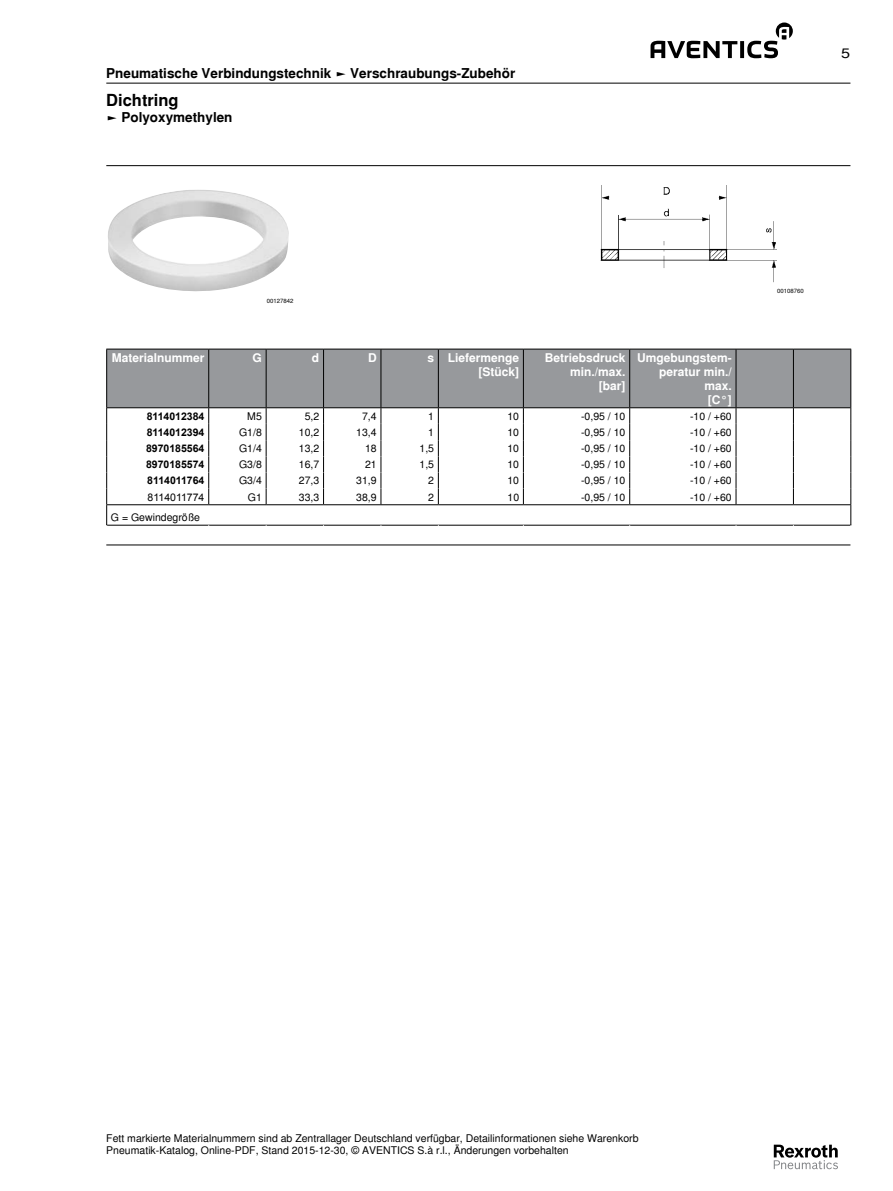
<style>
.page{position:relative;width:893px;height:1191px;background:#fff}
.page>*{position:absolute;margin:0;border:0;box-sizing:border-box;transform-origin:0 0}
.t1{font:700 16.5px "Nimbus Sans Global";color:#000}
.t2{font:700 13.5px "Nimbus Sans Global";color:#000}
.t3{font:13.5px "Nimbus Sans Global";color:#000;scale:1.2 1}
.t4{font:700 12px/13.8px "Nimbus Sans Global";color:#fff;text-align:right}
.t5{font:10.5px/12.6px "Nimbus Sans Global";color:#000}
.t6{font:700 10.5px "Arial";color:#000}
.t7{font:10.5px "Arial";color:#000}
.t8{font:6px "Nimbus Sans Global";color:#000}
</style>
<div class="page">
<svg style="left:650px;top:23px;width:143px;height:35px"></svg>
<svg style="left:774px;top:1144px;width:64px;height:25px"></svg>
<hr style="left:106px;top:83px;width:744px;height:1px;background:#000">
<hr style="left:106px;top:165px;width:744px;height:1px;background:#000">
<img style="left:108px;top:190px;width:181px;height:102px">
<img style="left:600px;top:185px;width:177px;height:98px">
<div style="left:107px;top:350px;width:743px;height:57px;background:#97999c"></div>
<hr style="left:106px;top:349px;width:103px;height:1px;background:#000">
<hr style="left:106px;top:349px;width:1px;height:59px;background:#000">
<hr style="left:209px;top:349px;width:57px;height:1px;background:#000">
<hr style="left:266px;top:349px;width:58px;height:1px;background:#000">
<hr style="left:324px;top:349px;width:57px;height:1px;background:#000">
<hr style="left:381px;top:349px;width:57px;height:1px;background:#000">
<hr style="left:438px;top:349px;width:85px;height:1px;background:#000">
<hr style="left:523px;top:349px;width:107px;height:1px;background:#000">
<hr style="left:630px;top:349px;width:106px;height:1px;background:#000">
<hr style="left:736px;top:349px;width:57px;height:1px;background:#000">
<hr style="left:793px;top:349px;width:58px;height:1px;background:#000">
<hr style="left:850px;top:349px;width:1px;height:59px;background:#000">
<svg style="left:208px;top:408px;width:1px;height:96px"></svg>
<svg style="left:266px;top:408px;width:1px;height:96px"></svg>
<svg style="left:323px;top:408px;width:1px;height:96px"></svg>
<svg style="left:381px;top:408px;width:1px;height:96px"></svg>
<svg style="left:438px;top:408px;width:1px;height:96px"></svg>
<svg style="left:523px;top:408px;width:1px;height:96px"></svg>
<svg style="left:629px;top:408px;width:1px;height:96px"></svg>
<svg style="left:736px;top:408px;width:1px;height:96px"></svg>
<svg style="left:793px;top:408px;width:1px;height:96px"></svg>
<hr style="left:106px;top:504px;width:103px;height:1px;background:#000">
<hr style="left:209px;top:504px;width:57px;height:1px;background:#000">
<hr style="left:266px;top:504px;width:58px;height:1px;background:#000">
<hr style="left:324px;top:504px;width:57px;height:1px;background:#000">
<hr style="left:381px;top:504px;width:57px;height:1px;background:#000">
<hr style="left:438px;top:504px;width:85px;height:1px;background:#000">
<hr style="left:523px;top:504px;width:107px;height:1px;background:#000">
<hr style="left:630px;top:504px;width:106px;height:1px;background:#000">
<hr style="left:736px;top:504px;width:57px;height:1px;background:#000">
<hr style="left:793px;top:504px;width:58px;height:1px;background:#000">
<hr style="left:208px;top:349px;width:1px;height:58px;background:#000">
<hr style="left:266px;top:349px;width:1px;height:58px;background:#000">
<hr style="left:323px;top:349px;width:1px;height:58px;background:#000">
<hr style="left:381px;top:349px;width:1px;height:58px;background:#000">
<hr style="left:438px;top:349px;width:1px;height:58px;background:#000">
<hr style="left:523px;top:349px;width:1px;height:58px;background:#000">
<hr style="left:629px;top:349px;width:1px;height:58px;background:#000">
<hr style="left:736px;top:349px;width:1px;height:58px;background:#000">
<hr style="left:793px;top:349px;width:1px;height:58px;background:#000">
<hr style="left:107px;top:407px;width:102px;height:1px;background:#000">
<hr style="left:209px;top:407px;width:57px;height:1px;background:#000">
<hr style="left:266px;top:407px;width:58px;height:1px;background:#000">
<hr style="left:324px;top:407px;width:57px;height:1px;background:#000">
<hr style="left:381px;top:407px;width:57px;height:1px;background:#000">
<hr style="left:438px;top:407px;width:85px;height:1px;background:#000">
<hr style="left:523px;top:407px;width:107px;height:1px;background:#000">
<hr style="left:630px;top:407px;width:106px;height:1px;background:#000">
<hr style="left:736px;top:407px;width:57px;height:1px;background:#000">
<hr style="left:793px;top:407px;width:57px;height:1px;background:#000">
<hr style="left:106px;top:525px;width:103px;height:1px;background:#000">
<hr style="left:209px;top:525px;width:57px;height:1px;background:#000">
<hr style="left:266px;top:525px;width:58px;height:1px;background:#000">
<hr style="left:324px;top:525px;width:57px;height:1px;background:#000">
<hr style="left:381px;top:525px;width:57px;height:1px;background:#000">
<hr style="left:438px;top:525px;width:85px;height:1px;background:#000">
<hr style="left:523px;top:525px;width:107px;height:1px;background:#000">
<hr style="left:630px;top:525px;width:106px;height:1px;background:#000">
<hr style="left:736px;top:525px;width:57px;height:1px;background:#000">
<hr style="left:793px;top:525px;width:58px;height:1px;background:#000">
<svg style="left:106px;top:408px;width:1px;height:118px"></svg>
<svg style="left:850px;top:408px;width:1px;height:118px"></svg>
<hr style="left:106px;top:545px;width:744px;height:1px;background:#000">
<p class="t2" style="left:106px;top:63px;width:411px">Pneumatische Verbindungstechnik ► Verschraubungs-Zubehör</p>
<h1 class="t1" style="left:106px;top:87px;width:74px">Dichtring</h1>
<p class="t2" style="left:106px;top:107px;width:128px">► Polyoxymethylen</p>
<p class="t3" style="left:841px;top:43px;width:9px">5</p>
<p class="t8" style="left:267px;top:296px;width:28px">00127842</p>
<p class="t4" style="left:112px;top:351px;width:94px">Materialnummer</p>
<p class="t4" style="left:253px;top:351px;width:11px">G</p>
<p class="t4" style="left:312px;top:351px;width:9px">d</p>
<p class="t4" style="left:368px;top:351px;width:10px">D</p>
<p class="t4" style="left:427px;top:351px;width:93px">s Liefermenge [Stück]</p>
<p class="t4" style="left:545px;top:351px;width:82px">Betriebsdruck min./max. [bar]</p>
<p class="t4" style="left:637px;top:351px;width:96px">Umgebungstem&shy;peratur min./ max.<br>[C°]</p>
<p class="t6" style="left:147px;top:409px;width:59px">8114012384</p>
<p class="t5" style="left:247px;top:409px;width:16px">M5</p>
<p class="t5" style="left:305px;top:409px;width:16px">5,2</p>
<p class="t5" style="left:362px;top:409px;width:16px">7,4</p>
<p class="t5" style="left:428px;top:409px;width:7px">1</p>
<p class="t5" style="left:507px;top:409px;width:13px">10</p>
<p class="t5" style="left:581px;top:409px;width:46px">-0,95 / 10</p>
<p class="t5" style="left:690px;top:409px;width:43px">-10 / +60</p>
<p class="t6" style="left:147px;top:425px;width:59px">8114012394</p>
<p class="t5" style="left:239px;top:425px;width:24px">G1/8</p>
<p class="t5" style="left:299px;top:425px;width:22px">10,2</p>
<p class="t5" style="left:356px;top:425px;width:22px">13,4</p>
<p class="t5" style="left:428px;top:425px;width:7px">1</p>
<p class="t5" style="left:507px;top:425px;width:13px">10</p>
<p class="t5" style="left:581px;top:425px;width:46px">-0,95 / 10</p>
<p class="t5" style="left:690px;top:425px;width:43px">-10 / +60</p>
<p class="t6" style="left:146px;top:441px;width:60px">8970185564</p>
<p class="t5" style="left:239px;top:441px;width:24px">G1/4</p>
<p class="t5" style="left:299px;top:441px;width:22px">13,2</p>
<p class="t5" style="left:365px;top:441px;width:13px">18</p>
<p class="t5" style="left:419px;top:441px;width:16px">1,5</p>
<p class="t5" style="left:507px;top:441px;width:13px">10</p>
<p class="t5" style="left:581px;top:441px;width:46px">-0,95 / 10</p>
<p class="t5" style="left:690px;top:441px;width:43px">-10 / +60</p>
<p class="t6" style="left:146px;top:457px;width:60px">8970185574</p>
<p class="t5" style="left:239px;top:457px;width:24px">G3/8</p>
<p class="t5" style="left:299px;top:457px;width:22px">16,7</p>
<p class="t5" style="left:365px;top:457px;width:13px">21</p>
<p class="t5" style="left:419px;top:457px;width:16px">1,5</p>
<p class="t5" style="left:507px;top:457px;width:13px">10</p>
<p class="t5" style="left:581px;top:457px;width:46px">-0,95 / 10</p>
<p class="t5" style="left:690px;top:457px;width:43px">-10 / +60</p>
<p class="t6" style="left:147px;top:473px;width:59px">8114011764</p>
<p class="t5" style="left:239px;top:474px;width:24px">G3/4</p>
<p class="t5" style="left:299px;top:474px;width:22px">27,3</p>
<p class="t5" style="left:356px;top:474px;width:22px">31,9</p>
<p class="t5" style="left:428px;top:474px;width:7px">2</p>
<p class="t5" style="left:507px;top:474px;width:13px">10</p>
<p class="t5" style="left:581px;top:474px;width:46px">-0,95 / 10</p>
<p class="t5" style="left:690px;top:474px;width:43px">-10 / +60</p>
<p class="t7" style="left:148px;top:490px;width:58px">8114011774</p>
<p class="t5" style="left:248px;top:490px;width:16px">G1</p>
<p class="t5" style="left:299px;top:490px;width:22px">33,3</p>
<p class="t5" style="left:356px;top:490px;width:22px">38,9</p>
<p class="t5" style="left:428px;top:490px;width:7px">2</p>
<p class="t5" style="left:507px;top:490px;width:13px">10</p>
<p class="t5" style="left:581px;top:490px;width:46px">-0,95 / 10</p>
<p class="t5" style="left:690px;top:490px;width:43px">-10 / +60</p>
<p class="t5" style="left:111px;top:510px;width:90px">G = Gewindegröße</p>
<p class="t8" style="left:777px;top:286px;width:28px">00108760</p>
<p class="t5" style="left:106px;top:1131px;width:534px">Fett markierte Materialnummern sind ab Zentrallager Deutschland verfügbar, Detailinformationen siehe Warenkorb<br>Pneumatik-Katalog, Online-PDF, Stand 2015-12-30, © AVENTICS S.à r.l., Änderungen vorbehalten</p>
</div>
